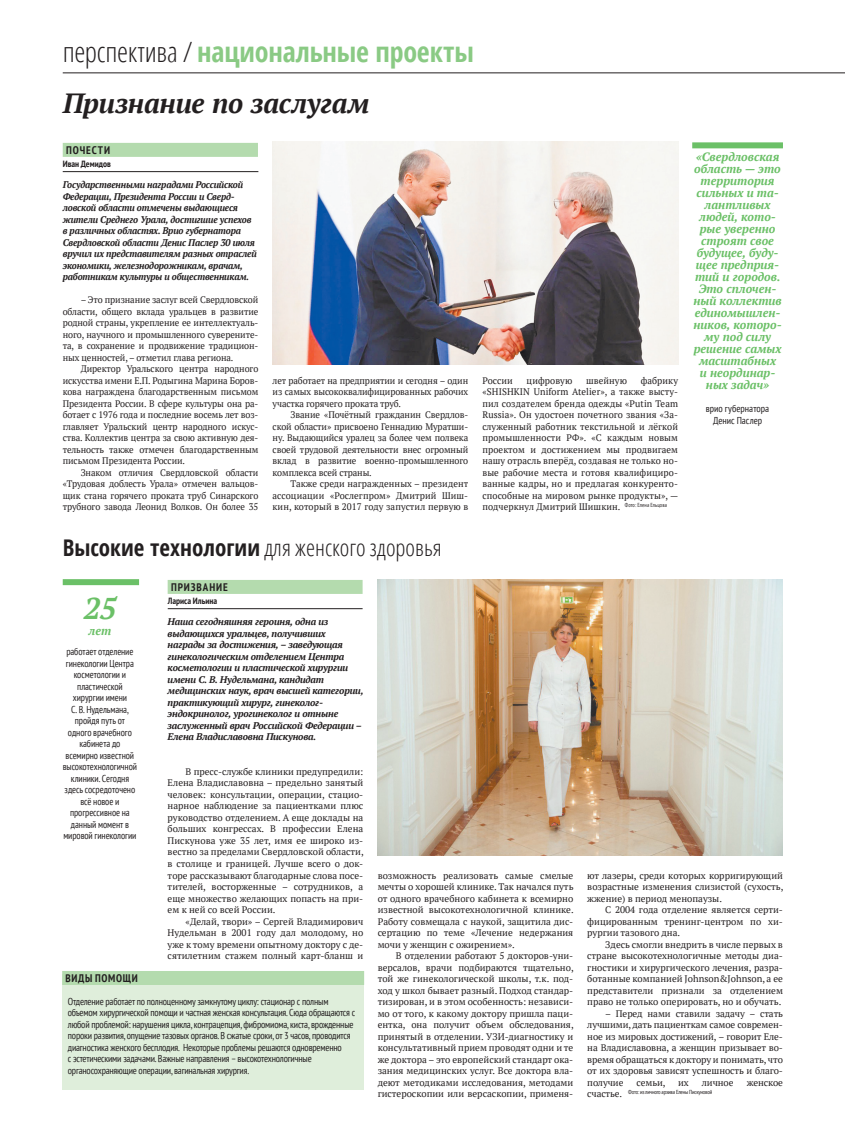
<style>
.page{position:relative;width:845px;height:1134px;background:#fff}
.page>*{position:absolute;margin:0;border:0;box-sizing:border-box;transform-origin:0 0}
.t1{font:italic 700 30px "PT Serif";color:#6bc067}
.t2{font:700 condensed 28px "Open Sans";letter-spacing:-.005em;color:#8aca84}
.t3{font:italic 700 27.7px "PT Serif";letter-spacing:-.01em;color:#231f20}
.t4{font:300 condensed 23px "Open Sans";color:#231f20}
.t5{font:italic 700 12px/12px "PT Serif";color:#6bc067;text-align:center}
.t6{font:700 condensed 11px "PT Sans";letter-spacing:.08em;color:#231f20}
.t7{font:700 condensed 11px "PT Sans";letter-spacing:.06em;color:#231f20}
.t8{font:condensed 10px/11.5px "PT Sans";letter-spacing:-.02em;color:#231f20}
.t9{font:condensed 10px/11.5px "PT Sans";color:#231f20;text-align:center}
.t10{font:italic 700 9.7px/11.5px "PT Serif";letter-spacing:-.02em;color:#231f20}
.t11{font:italic 700 9.7px/11.5px "PT Serif";letter-spacing:-.02em;color:#231f20;scale:.95 1}
.t12{font:9.5px/11.5px "PT Serif";color:#231f20;text-align:justify}
.t13{font:9.5px/11.5px "PT Serif";color:#231f20;text-align:justify;scale:.95 1}
.t14{font:700 condensed 9px "PT Sans";color:#231f20}
.t15{font:condensed 5.8px "PT Sans";letter-spacing:-.03em;color:#231f20}
.s1{font-weight:300;color:#231f20}
.s2{font-weight:700}
.s3{font-family:"PT Serif";font-stretch:normal;font-size:9.5px}
</style>
<div class="page">
<img style="left:272px;top:141px;width:406px;height:223px">
<img style="left:377px;top:579px;width:406px;height:277px">
<hr style="left:63px;top:72px;width:782px;height:1px;background:#231f20">
<div style="left:62px;top:974px;width:302px;height:115px;background:#dfeedb"></div>
<div style="left:62px;top:971px;width:302px;height:14px;background:#b4dbae"></div>
<div style="left:63px;top:143px;width:195px;height:14px;background:#b4dbae"></div>
<hr style="left:63px;top:171px;width:195px;height:1px;background:#231f20">
<div style="left:168px;top:580px;width:194px;height:14px;background:#b4dbae"></div>
<hr style="left:168px;top:608px;width:194px;height:1px;background:#231f20">
<div style="left:63px;top:579px;width:76px;height:6px;background:#6bc067"></div>
<div style="left:692px;top:142px;width:91px;height:6px;background:#6bc067"></div>
<h2 class="t2" style="left:63px;top:32px;width:412px"><span class="s1">перспектива /</span> национальные проекты</h2>
<h3 class="t3" style="left:63px;top:85px;width:308px">Признание по заслугам</h3>
<p class="t6" style="left:66px;top:143px;width:45px">ПОЧЕСТИ</p>
<p class="t14" style="left:63px;top:158px;width:50px">Иван Демидов</p>
<p class="t11" style="left:63px;top:179px;width:206px">Государственными наградами Российской Федерации, Президента России и Сверд&shy;ловской области отмечены выдающиеся жители Среднего Урала, достигшие успехов в различных областях. Врио губернатора Свердловской области Денис Паслер 30 июля вручил их представителям разных отраслей экономики, железнодорожникам, врачам, работникам культуры и общественникам.</p>
<p class="t13" style="left:63px;top:294px;width:207px;text-indent:18px">– Это признание заслуг всей Свердловской области, общего вклада уральцев в развитие родной страны, укрепление ее интеллектуаль&shy;ного, научного и промышленного суверените&shy;та, в сохранение и продвижение традицион&shy;ных ценностей, – отметил глава региона.</p>
<p class="t13" style="left:63px;top:363px;width:207px;text-indent:18px">Директор Уральского центра народного искусства имени Е.П. Родыгина Марина Боров&shy;кова награждена благодарственным письмом Президента России. В сфере культуры она ра&shy;ботает с 1976 года и последние восемь лет воз&shy;главляет Уральский центр народного искус&shy;ства. Коллектив центра за свою активную дея&shy;тельность также отмечен благодарственным письмом Президента России.</p>
<p class="t13" style="left:63px;top:467px;width:207px;text-indent:18px">Знаком отличия Свердловской области «Трудовая доблесть Урала» отмечен вальцов&shy;щик стана горячего проката труб Синарского трубного завода Леонид Волков. Он более 35</p>
<p class="t13" style="left:272px;top:375px;width:207px">лет работает на предприятии и сегодня – один из самых высококвалифицированных рабочих участка горячего проката труб.</p>
<p class="t13" style="left:272px;top:409px;width:207px;text-indent:18px">Звание «Почётный гражданин Свердлов&shy;ской области» присвоено Геннадию Муратши&shy;ну. Выдающийся уралец за более чем полвека своей трудовой деятельности внес огромный вклад в развитие военно-промышленного комплекса всей страны.</p>
<p class="t12" style="left:272px;top:478px;width:197px;text-indent:18px">Также среди награжденных – президент ассоциации «Рослегпром» Дмитрий Шиш&shy;кин, который в 2017 году запустил первую в</p>
<p class="t12" style="left:482px;top:375px;width:197px;text-indent:158px">фабрику «SHISHKIN Uniform Atelier», а также высту&shy;пил создателем бренда одежды «Putin Team Russia». Он удостоен почетного звания «За&shy;служенный работник текстильной и лёгкой промышленности РФ». «С каждым новым проектом и достижением мы продвигаем нашу отрасль вперёд, создавая не только но&shy;вые рабочие места и готовя квалифициро&shy;ванные кадры, но и предлагая конкуренто&shy;способные на мировом рынке продукты», — подчеркнул Дмитрий Шишкин. <sup>Фото:</sup> <sup>Елена</sup> <sup>Ельцова</sup></p>
<p class="t12" style="left:482px;top:375px;width:32px">России</p>
<p class="t12" style="left:526px;top:375px;width:47px">цифровую</p>
<p class="t12" style="left:586px;top:375px;width:42px">швейную</p>
<p class="t5" style="left:693px;top:151px;width:90px">«Свердловская область — это территория сильных и та&shy;лантливых людей, кото&shy;рые уверенно строят свое будущее, буду&shy;щее предприя&shy;тий и городов.<br>Это сплочен&shy;ный коллектив единомышлен&shy;ников, которо&shy;му под силу решение самых масштабных<br>и неординар&shy;ных задач»</p>
<p class="t9" style="left:706px;top:403px;width:65px">врио губернатора<br>Денис Паслер</p>
<h3 class="t4" style="left:63px;top:532px;width:380px"><span class="s2">Высокие технологии</span> для женского здоровья</h3>
<p class="t6" style="left:171px;top:580px;width:58px">ПРИЗВАНИЕ</p>
<p class="t14" style="left:168px;top:595px;width:51px">Лариса Ильина</p>
<p class="t10" style="left:168px;top:616px;width:197px">Наша сегодняшняя героиня, одна из выдающихся уральцев, получивших награды за достижения, – заведующая гинекологическим отделением Центра косметологии и пластической хирургии имени С. В. Нудельмана, кандидат медицинских наук, врач высшей категории, практикующий хирург, гинеколог&shy;эндокринолог, урогинеколог и отныне заслуженный врач Российской Федерации – Елена Владиславовна Пискунова.</p>
<p class="t12" style="left:168px;top:766px;width:197px;text-indent:18px">В пресс-службе клиники предупредили:<br>Елена Владиславовна – предельно занятый человек: консультации, операции, стацио&shy;нарное наблюдение за пациентками плюс руководство отделением. А еще доклады на больших конгрессах. В профессии Елена Пискунова уже 35 лет, имя ее широко из&shy;вестно за пределами Свердловской области, в столице и границей. Лучше всего о док&shy;торе рассказывают благодарные слова посе&shy;тителей, восторженные – сотрудников, а еще множество желающих попасть на при&shy;ем к ней со всей России.</p>
<p class="t12" style="left:168px;top:915px;width:197px;text-indent:18px">«Делай, твори» – Сергей Владимирович Нудельман в 2001 году дал молодому, но уже к тому времени опытному доктору с де&shy;сятилетним стажем полный карт-бланш и</p>
<h1 class="t1" style="left:84px;top:589px;width:34px">25</h1>
<p class="t5" style="left:89px;top:624px;width:24px">лет</p>
<p class="t8" style="left:63px;top:645px;width:76px;text-align:center">работает отделение гинекологии Центра косметологии и пластической хирургии имени<br>С. В. Нудельмана, пройдя путь от одного врачебного кабинета до всемирно известной высокотехнологичной клиники. Сегодня здесь сосредоточено всё новое и прогрессивное на данный момент в мировой гинекологии</p>
<p class="t12" style="left:378px;top:869px;width:197px">возможность реализовать самые смелые мечты о хорошей клинике. Так начался путь от одного врачебного кабинета к всемирно известной высокотехнологичной клинике.<br>Работу совмещала с наукой, защитила дис&shy;сертацию по теме «Лечение недержания мочи у женщин с ожирением».</p>
<p class="t12" style="left:378px;top:950px;width:197px;text-indent:18px">В отделении работают 5 докторов-уни&shy;версалов, врачи подбираются тщательно, той же гинекологической школы, т.к. под&shy;ход у школ бывает разный. Подход стандар&shy;тизирован, и в этом особенность: независи&shy;мо от того, к какому доктору пришла паци&shy;ентка, она получит объем обследования, принятый в отделении. УЗИ-диагностику и консультативный прием проводят одни и те же доктора – это европейский стандарт ока&shy;зания медицинских услуг. Все доктора вла&shy;деют методиками исследования, методами гистероскопии или версаскопии, применя-</p>
<p class="t7" style="left:66px;top:971px;width:74px">ВИДЫ ПОМОЩИ</p>
<p class="t8" style="left:68px;top:995px;width:289px">Отделение работает по полноценному замкнутому циклу: стационар с полным объемом хирургической помощи и частная женская консультация. Сюда обращаются с любой проблемой: нарушения цикла, контрацепция, фибромиома, киста, врожденные пороки развития, опущение тазовых органов. В сжатые сроки, от 3 часов, проводится диагностика женского бесплодия. Некоторые проблемы решаются одновременно<br>с эстетическими задачами. Важные направления – высокотехнологичные органосохраняющие операции, вагинальная хирургия.</p>
<p class="t12" style="left:587px;top:869px;width:197px">ют лазеры, среди которых корригирующий возрастные изменения слизистой (сухость, жжение) в период менопаузы.</p>
<p class="t12" style="left:587px;top:904px;width:197px;text-indent:18px">С 2004 года отделение является серти&shy;фицированным тренинг-центром по хи&shy;рургии тазового дна.</p>
<p class="t12" style="left:587px;top:938px;width:197px;text-indent:18px">Здесь смогли внедрить в числе первых в стране высокотехнологичные методы диа&shy;гностики и хирургического лечения, разра&shy;ботанные компанией Johnson&amp;Johnson, а ее представители признали за отделением право не только оперировать, но и обучать.</p>
<p class="t12" style="left:587px;top:1007px;width:197px;text-indent:18px">– Перед нами ставили задачу – стать лучшими, дать пациенткам самое современ&shy;ное из мировых достижений, – говорит Еле&shy;на Владиславовна, а женщин призывает во&shy;время обращаться к доктору и понимать, что от их здоровья зависят успешность и благо&shy;получие</p>
<p class="t12" style="left:636px;top:1076px;width:30px">семьи,</p>
<p class="t12" style="left:678px;top:1076px;width:12px">их</p>
<p class="t12" style="left:702px;top:1076px;width:33px">личное</p>
<p class="t12" style="left:746px;top:1076px;width:38px">женское</p>
<p class="t15" style="left:587px;top:1088px;width:126px"><span class="s3">счастье.</span> Фото: из личного архива Елены Пискуновой</p>
</div>
